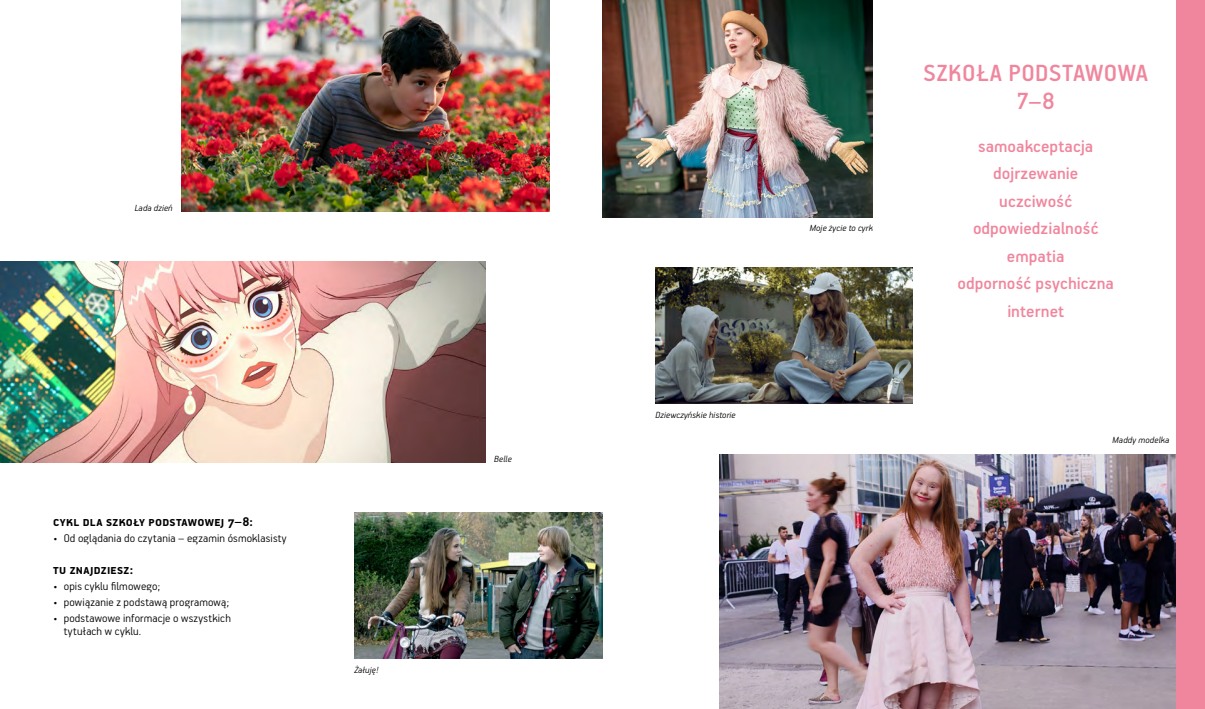
<style>
.page{position:relative;width:1205px;height:709px;background:#fff}
.page>*{position:absolute;margin:0;border:0;box-sizing:border-box;transform-origin:0 0}
.t1{font:500 26.25px/27.5px "PF Handbook Pro";letter-spacing:.02em;color:#f0869d;text-align:center}
.t2{font:500 18.75px/27.5px "PF Handbook Pro";color:#f0869d;text-align:center}
.t3{font:700 15px "PF Handbook Pro";letter-spacing:.025em;color:#000}
.t4{font:300 12.5px/12.5px "PF Handbook Pro";letter-spacing:.015em;color:#000}
.t5{font:italic 300 10px "PF Handbook Pro";letter-spacing:.015em;color:#000}
</style>
<div class="page">
<img style="left:182px;top:0;width:367px;height:211px">
<img style="left:719px;top:454px;width:457px;height:255px">
<div style="left:1176px;top:0;width:29px;height:709px;background:#f0869d"></div>
<img style="left:0;top:262px;width:485px;height:200px">
<img style="left:656px;top:268px;width:256px;height:135px">
<img style="left:354px;top:513px;width:248px;height:145px">
<img style="left:602px;top:0;width:271px;height:217px">
<p class="t5" style="left:135px;top:202px;width:40px">Lada dzień</p>
<p class="t3" style="left:53px;top:512px;width:138px">CYKL DLA SZKOŁY PODSTAWOWE</p>
<p class="t3" style="left:221px;top:512px;width:34px">J 7–8:</p>
<p class="t4" style="left:53px;top:531px;width:235px">• Od oglądania do czytania – egzamin ósmoklasisty</p>
<p class="t3" style="left:53px;top:560px;width:82px">Tu znajdziesz:</p>
<p class="t4" style="left:53px;top:579px;width:108px">• opis cyklu filmowego;</p>
<p class="t4" style="left:53px;top:595px;width:177px">• powiązanie z podstawą programową;</p>
<p class="t4" style="left:64px;top:611px;width:169px;text-indent:-11px">• podstawowe informacje o wszystkich tytułach w cyklu.</p>
<p class="t5" style="left:354px;top:664px;width:26px">Żałuję!</p>
<p class="t5" style="left:494px;top:453px;width:19px">Belle</p>
<p class="t5" style="left:655px;top:409px;width:82px">Dziewczyńskie historie</p>
<p class="t5" style="left:810px;top:222px;width:65px">Moje życie to cyrk</p>
<h1 class="t1" style="left:923px;top:59px;width:226px">SZKOŁA PODSTAWOWA<br>7–8</h1>
<h2 class="t2" style="left:957px;top:131px;width:158px">samoakceptacja dojrzewanie uczciwość odpowiedzialność empatia<br>odporność psychiczna internet</h2>
<p class="t5" style="left:1112px;top:434px;width:58px">Maddy modelka</p>
</div>
